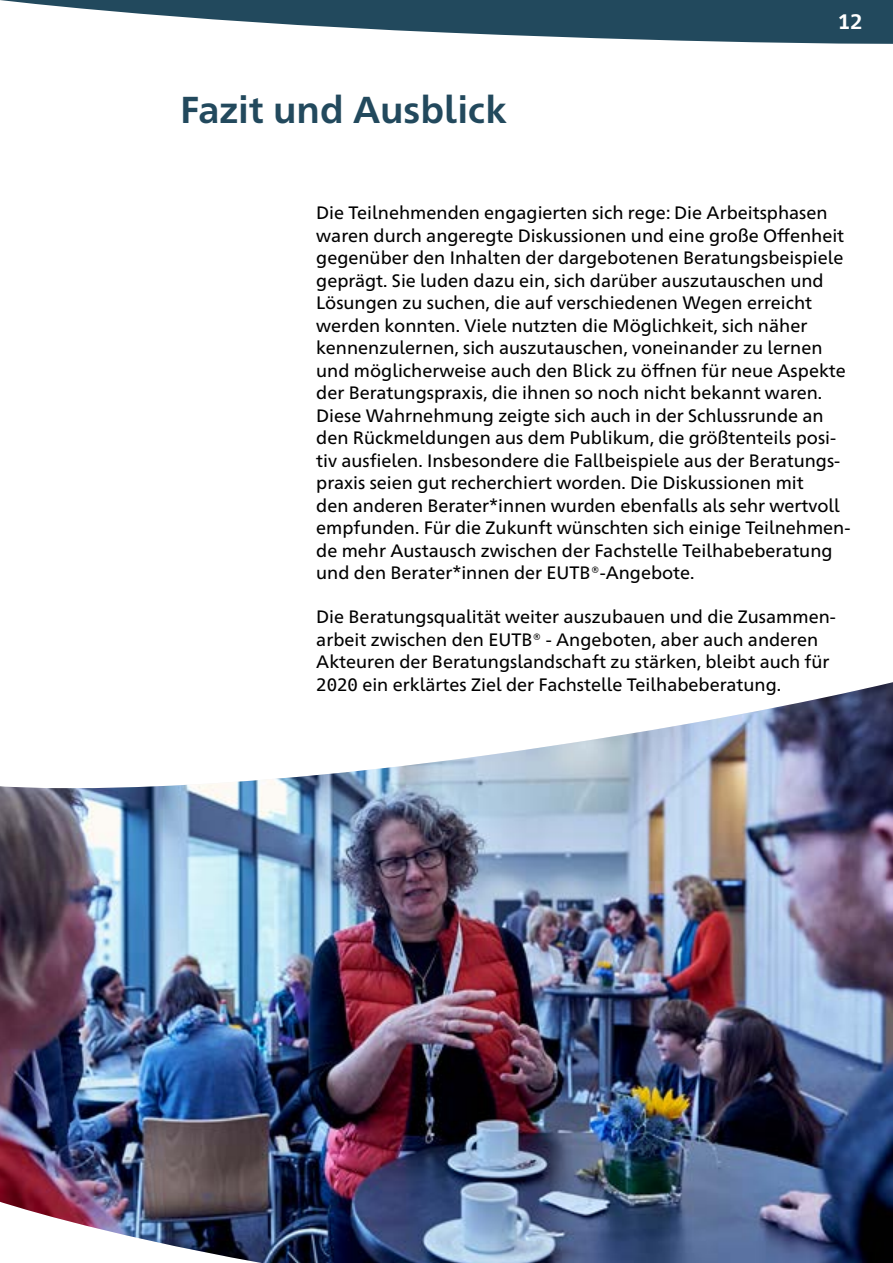
<style>
.page{position:relative;width:893px;height:1263px;background:#fff}
.page>*{position:absolute;margin:0;border:0;box-sizing:border-box;transform-origin:0 0}
.t1{font:700 37.5px "Frutiger Neue 1450 Pro";color:#22495d}
.t2{font:700 21px "Frutiger Neue 1450 Pro";color:#fff}
.t3{font:18px/22.5px "Frutiger Neue 1450 Pro";color:#000}
</style>
<div class="page">
<svg style="left:0;top:0;width:893px;height:44px"></svg>
<img style="left:0;top:682px;width:893px;height:581px">
<h2 class="t1" style="left:180px;top:83px;width:328px">Fazit und Ausblick</h2>
<p class="t2" style="left:838px;top:7px;width:27px">12</p>
<p class="t3" style="left:316px;top:200px;width:536px">Die Teilnehmenden engagierten sich rege: Die Arbeitsphasen waren durch angeregte Diskussionen und eine große Offenheit gegenüber den Inhalten der dargebotenen Beratungsbeispiele geprägt. Sie luden dazu ein, sich darüber auszutauschen und Lösungen zu suchen, die auf verschiedenen Wegen erreicht werden konnten. Viele nutzten die Möglichkeit, sich näher kennenzulernen, sich auszutauschen, voneinander zu lernen und möglicherweise auch den Blick zu öffnen für neue Aspekte der Beratungspraxis, die ihnen so noch nicht bekannt waren.<br>Diese Wahrnehmung zeigte sich auch in der Schlussrunde an den Rückmeldungen aus dem Publikum, die größtenteils posi&shy;tiv ausfielen. Insbesondere die Fallbeispiele aus der Beratungs&shy;praxis seien gut recherchiert worden. Die Diskussionen mit<br>den anderen Berater*innen wurden ebenfalls als sehr wertvoll empfunden. Für die Zukunft wünschten sich einige Teilnehmen&shy;de mehr Austausch zwischen der Fachstelle Teilhabeberatung und den Berater*innen der EUTB®-Angebote.</p>
<p class="t3" style="left:316px;top:604px;width:521px">Die Beratungsqualität weiter auszubauen und die Zusammen&shy;arbeit zwischen den EUTB® - Angeboten, aber auch anderen Akteuren der Beratungslandschaft zu stärken, bleibt auch für 2020 ein erklärtes Ziel der Fachstelle Teilhabeberatung.</p>
</div>
